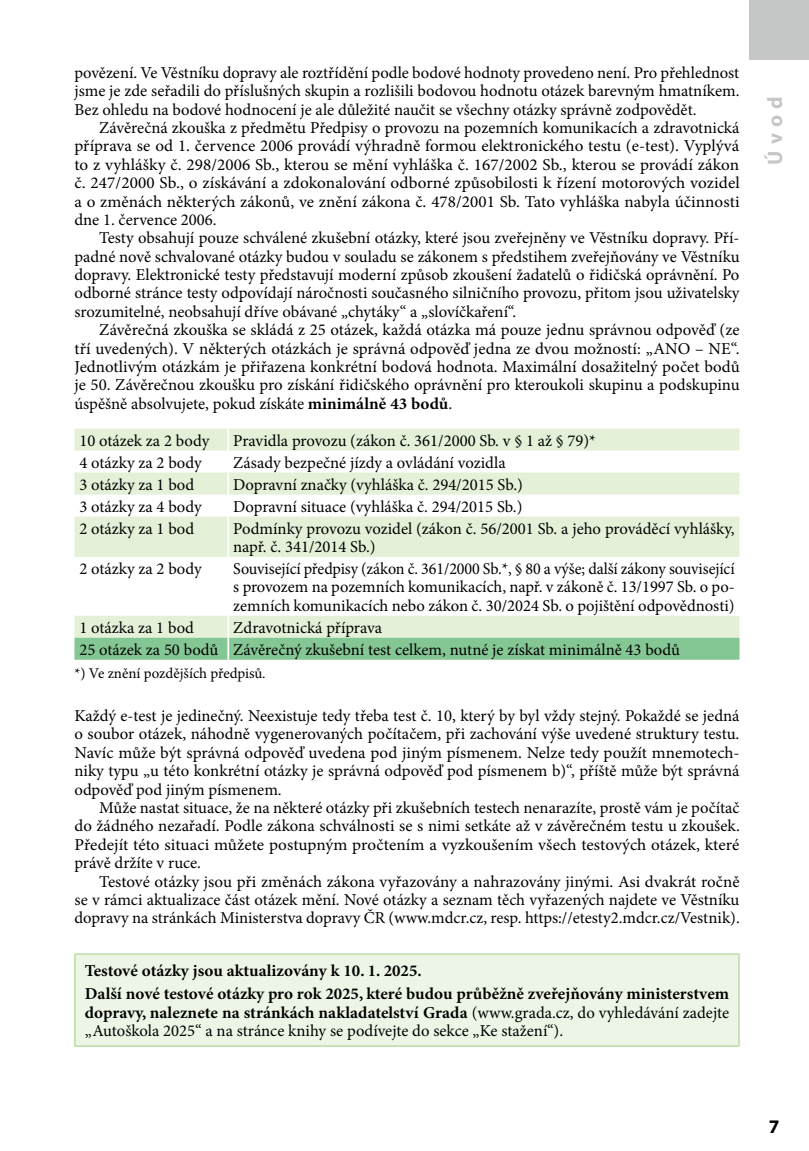
<style>
.page{position:relative;width:809px;height:1151px;background:#fff}
.page>*{position:absolute;margin:0;border:0;box-sizing:border-box;transform-origin:0 0}
.t1{font:700 21px "Myriad Pro";color:#c5c7c7}
.t2{font:700 19.25px "Myriad Pro";color:#000}
.t3{font:16.62px/18.4px "Minion Pro";color:#000;text-align:justify}
.t4{font:700 16.62px/23.3px "Minion Pro";color:#000}
.t5{font:14.88px "Minion Pro";color:#000}
.s1{font-weight:700}
</style>
<div class="page">
<div style="left:749px;top:0;width:60px;height:60px;background:#c5c7c7"></div>
<svg style="left:74px;top:428px;width:665px;height:210px"></svg>
<div style="left:74px;top:638px;width:665px;height:22px;background:#85c695"></div>
<hr style="left:227px;top:428px;width:2px;height:23px;background:#fff">
<hr style="left:227px;top:451px;width:2px;height:22px;background:#fff">
<hr style="left:227px;top:473px;width:2px;height:22px;background:#fff">
<hr style="left:227px;top:495px;width:2px;height:22px;background:#fff">
<hr style="left:227px;top:517px;width:2px;height:40px;background:#fff">
<hr style="left:227px;top:557px;width:2px;height:59px;background:#fff">
<hr style="left:227px;top:616px;width:2px;height:22px;background:#fff">
<hr style="left:227px;top:638px;width:2px;height:22px;background:#fff">
<div style="left:75px;top:954px;width:664px;height:92px;background:#edf6e6"></div>
<hr style="left:74px;top:953px;width:665px;height:1px;background:#a3ce81">
<hr style="left:74px;top:954px;width:1px;height:92px;background:#a3ce81">
<hr style="left:738px;top:954px;width:1px;height:92px;background:#a3ce81">
<hr style="left:74px;top:1046px;width:665px;height:1px;background:#a3ce81">
<p class="t3" style="left:74px;top:63px;width:666px">povězení. Ve Věstníku dopravy ale roztřídění podle bodové hodnoty provedeno není. Pro přehlednost jsme je zde seřadili do příslušných skupin a rozlišili bodovou hodnotu otázek barevným hmatníkem.<br>Bez ohledu na bodové hodnocení je ale důležité naučit se všechny otázky správně zodpovědět.</p>
<p class="t3" style="left:74px;top:119px;width:667px;text-indent:25px">Závěrečná zkouška z předmětu Předpisy o provozu na pozemních komunikacích a zdravotnická příprava se od 1. července 2006 provádí výhradně formou elektronického testu (e-test). Vyplývá to z vyhlášky č. 298/2006 Sb., kterou se mění vyhláška č. 167/2002 Sb., kterou se provádí zákon č. 247/2000 Sb., o získávání a zdokonalování odborné způsobilosti k řízení motorových vozidel a o změnách některých zákonů, ve znění zákona č. 478/2001 Sb. Tato vyhláška nabyla účinnosti dne 1. července 2006.</p>
<p class="t3" style="left:74px;top:229px;width:666px;text-indent:25px">Testy obsahují pouze schválené zkušební otázky, které jsou zveřejněny ve Věstníku dopravy. Pří&shy;padné nově schvalované otázky budou v souladu se zákonem s předstihem zveřejňovány ve Věstníku dopravy. Elektronické testy představují moderní způsob zkoušení žadatelů o řidičská oprávnění. Po odborné stránce testy odpovídají náročnosti současného silničního provozu, přitom jsou uživatelsky srozumitelné, neobsahují dříve obávané „chytáky“ a „slovíčkaření“.</p>
<p class="t3" style="left:74px;top:321px;width:666px;text-indent:25px">Závěrečná zkouška se skládá z 25 otázek, každá otázka má pouze jednu správnou odpověď (ze tří uvedených). V některých otázkách je správná odpověď jedna ze dvou možností: „ANO – NE“.<br>Jednotlivým otázkám je přiřazena konkrétní bodová hodnota. Maximální dosažitelný počet bodů je 50. Závěrečnou zkoušku pro získání řidičského oprávnění pro kteroukoli skupinu a podskupinu úspěšně absolvujete, pokud získáte <span class="s1">minimálně 43 bodů</span>.</p>
<p class="t3" style="left:79px;top:431px;width:131px">10 otázek za 2 body</p>
<p class="t3" style="left:233px;top:431px;width:364px">Pravidla provozu (zákon č. 361/2000 Sb. v § 1 až § 79)*</p>
<p class="t3" style="left:79px;top:453px;width:124px">4 otázky za 2 body</p>
<p class="t3" style="left:233px;top:453px;width:274px">Zásady bezpečné jízdy a ovládání vozidla</p>
<p class="t3" style="left:79px;top:475px;width:116px">3 otázky za 1 bod</p>
<p class="t3" style="left:233px;top:475px;width:291px">Dopravní značky (vyhláška č. 294/2015 Sb.)</p>
<p class="t3" style="left:79px;top:497px;width:124px">3 otázky za 4 body</p>
<p class="t3" style="left:233px;top:497px;width:291px">Dopravní situace (vyhláška č. 294/2015 Sb.)</p>
<p class="t3" style="left:79px;top:519px;width:116px">2 otázky za 1 bod</p>
<p class="t3" style="left:233px;top:519px;width:503px">Podmínky provozu vozidel (zákon č. 56/2001 Sb. a jeho prováděcí vyhlášky, např. č. 341/2014 Sb.)</p>
<p class="t3" style="left:79px;top:560px;width:124px">2 otázky za 2 body</p>
<p class="t3" style="left:233px;top:560px;width:503px">Související předpisy (zákon č. 361/2000 Sb.*, § 80 a výše; další zákony související s provozem na pozemních komunikacích, např. v zákoně č. 13/1997 Sb. o po&shy;zemních komunikacích nebo zákon č. 30/2024 Sb. o pojištění odpovědnosti)</p>
<p class="t3" style="left:79px;top:618px;width:116px">1 otázka za 1 bod</p>
<p class="t3" style="left:79px;top:616px;width:602px;line-height:22.1px;text-indent:154px">Zdravotnická příprava<br>25 otázek za 50 bodů Závěrečný zkušební test celkem, nutné je získat minimálně 43 bodů</p>
<p class="t5" style="left:74px;top:663px;width:193px">*) Ve znění pozdějších předpisů.</p>
<p class="t3" style="left:74px;top:707px;width:666px">Každý e-test je jedinečný. Neexistuje tedy třeba test č. 10, který by byl vždy stejný. Pokaždé se jedná o soubor otázek, náhodně vygenerovaných počítačem, při zachování výše uvedené struktury testu.<br>Navíc může být správná odpověď uvedena pod jiným písmenem. Nelze tedy použít mnemotech&shy;niky typu „u této konkrétní otázky je správná odpověď pod písmenem b)“, příště může být správná odpověď pod jiným písmenem.</p>
<p class="t3" style="left:74px;top:798px;width:667px;text-indent:25px">Může nastat situace, že na některé otázky při zkušebních testech nenarazíte, prostě vám je počítač do žádného nezařadí. Podle zákona schválnosti se s nimi setkáte až v závěrečném testu u zkoušek.<br>Předejít této situaci můžete postupným pročtením a vyzkoušením všech testových otázek, které právě držíte v ruce.</p>
<p class="t3" style="left:74px;top:872px;width:667px;text-indent:25px">Testové otázky jsou při změnách zákona vyřazovány a nahrazovány jinými. Asi dvakrát ročně se v rámci aktualizace část otázek mění. Nové otázky a seznam těch vyřazených najdete ve Věstníku dopravy na stránkách Ministerstva dopravy ČR (www.mdcr.cz, resp. https://etesty2.mdcr.cz/Vestnik).</p>
<p class="t4" style="left:85px;top:959px;width:646px">Testové otázky jsou aktualizovány k 10. 1. 2025.<br>Další nové testové otázky pro rok 2025, které budou průběžně zveřejňovány ministerstvem</p>
<p class="t3" style="left:85px;top:1003px;width:646px"><span class="s1">dopravy, naleznete na stránkách nakladatelství Grada</span> (www.grada.cz, do vyhledávání zadejte „Autoškola 2025“ a na stránce knihy se podívejte do sekce „Ke stažení“).</p>
<p class="t1" style="left:761px;top:165px;width:70px;rotate:-90deg">Úvod</p>
<p class="t2" style="left:769px;top:1114px;width:12px">7</p>
</div>
